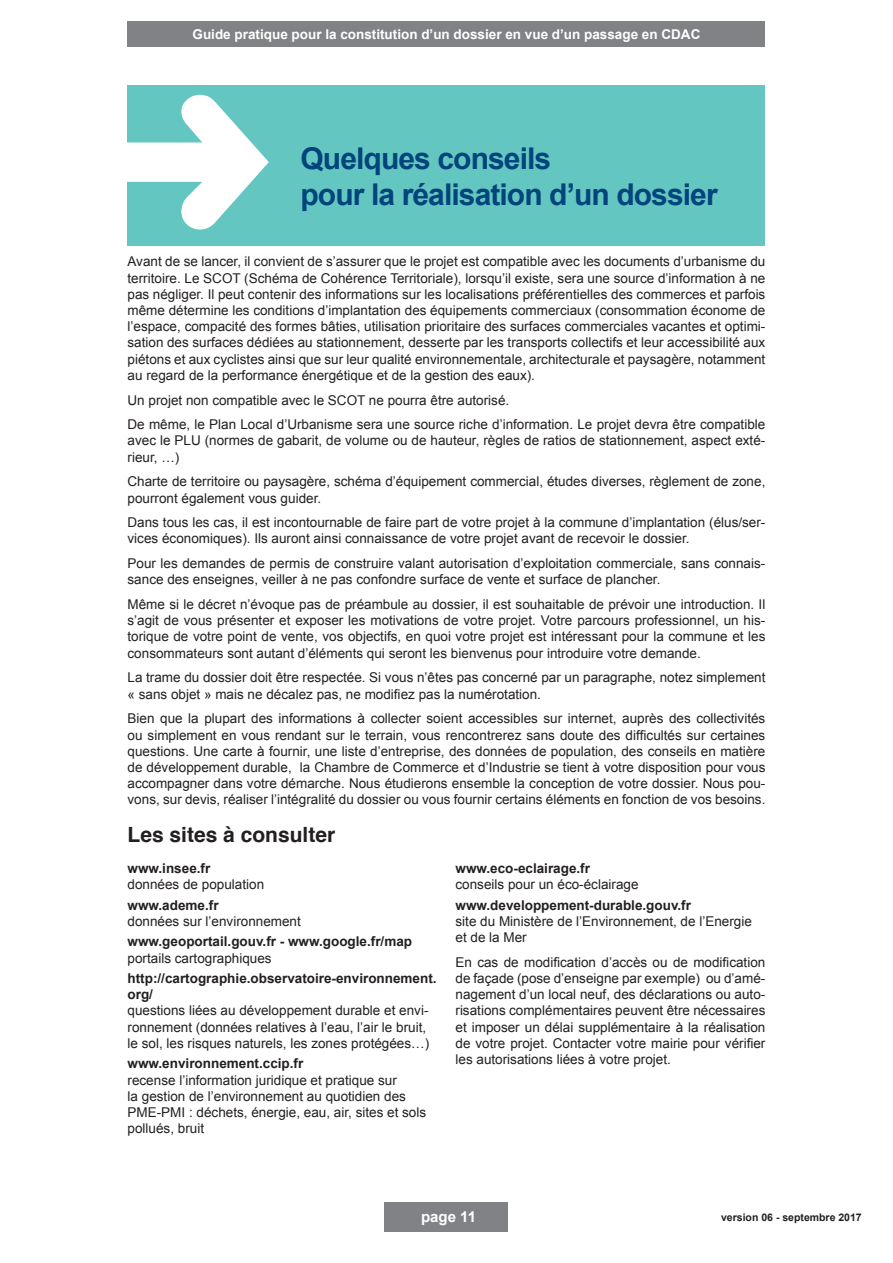
<style>
.page{position:relative;width:893px;height:1263px;background:#fff}
.page>*{position:absolute;margin:0;border:0;box-sizing:border-box;transform-origin:0 0}
.t1{font:700 30px/36px "Arial";letter-spacing:-.03em;color:#00447b}
.t2{font:700 21px "Helvetica";color:#231f20}
.t3{font:700 15px "Arial";color:#fff}
.t4{font:13.5px/16.2px "Arial";color:#231f20}
.t5{font:700 13.5px/16.2px "Arial";color:#231f20}
.t6{font:700 13.5px "Arial";color:#fff}
.t7{font:700 10.5px "Arial";color:#231f20}
</style>
<div class="page">
<div style="left:385px;top:1202px;width:123px;height:30px;background:#808285"></div>
<div style="left:128px;top:21px;width:637px;height:26px;background:#808285"></div>
<div style="left:128px;top:86px;width:637px;height:160px;background:#64c6c1"></div>
<svg style="left:127px;top:95px;width:142px;height:135px"></svg>
<p class="t6" style="left:193px;top:25px;width:509px">Guide pratique pour la constitution d’un dossier en vue d’un passage en CDAC</p>
<h1 class="t1" style="left:300px;top:142px;width:419px">Quelques conseils<br>pour la réalisation d’un dossier</h1>
<p class="t4" style="left:128px;top:254px;width:639px;text-align:justify">Avant de se lancer, il convient de s’assurer que le projet est compatible avec les documents d’urbanisme du territoire. Le SCOT (Schéma de Cohérence Territoriale), lorsqu’il existe, sera une source d’information à ne pas négliger. Il peut contenir des informations sur les localisations préférentielles des commerces et parfois même détermine les conditions d’implantation des équipements commerciaux (consommation économe de l’espace, compacité des formes bâties, utilisation prioritaire des surfaces commerciales vacantes et optimi&shy;sation des surfaces dédiées au stationnement, desserte par les transports collectifs et leur accessibilité aux piétons et aux cyclistes ainsi que sur leur qualité environnementale, architecturale et paysagère, notamment au regard de la performance énergétique et de la gestion des eaux).</p>
<p class="t4" style="left:128px;top:387px;width:639px;line-height:24.8px">Un projet non compatible avec le SCOT ne pourra être autorisé.<br>De même, le Plan Local d’Urbanisme sera une source riche d’information. Le projet devra être compatible</p>
<p class="t4" style="left:128px;top:433px;width:639px">avec le PLU (normes de gabarit, de volume ou de hauteur, règles de ratios de stationnement, aspect exté&shy;rieur, …)</p>
<p class="t4" style="left:128px;top:474px;width:639px">Charte de territoire ou paysagère, schéma d’équipement commercial, études diverses, règlement de zone, pourront également vous guider.</p>
<p class="t4" style="left:128px;top:514px;width:639px">Dans tous les cas, il est incontournable de faire part de votre projet à la commune d’implantation (élus/ser&shy;vices économiques). Ils auront ainsi connaissance de votre projet avant de recevoir le dossier.</p>
<p class="t4" style="left:128px;top:555px;width:639px">Pour les demandes de permis de construire valant autorisation d’exploitation commerciale, sans connais&shy;sance des enseignes, veiller à ne pas confondre surface de vente et surface de plancher.</p>
<p class="t4" style="left:128px;top:596px;width:639px;text-align:justify">Même si le décret n’évoque pas de préambule au dossier, il est souhaitable de prévoir une introduction. Il s’agit de vous présenter et exposer les motivations de votre projet. Votre parcours professionnel, un his&shy;torique de votre point de vente, vos objectifs, en quoi votre projet est intéressant pour la commune et les consommateurs sont autant d’éléments qui seront les bienvenus pour introduire votre demande.</p>
<p class="t4" style="left:128px;top:670px;width:639px">La trame du dossier doit être respectée. Si vous n’êtes pas concerné par un paragraphe, notez simplement « sans objet » mais ne décalez pas, ne modifiez pas la numérotation.</p>
<p class="t4" style="left:128px;top:711px;width:639px;text-align:justify">Bien que la plupart des informations à collecter soient accessibles sur internet, auprès des collectivités ou simplement en vous rendant sur le terrain, vous rencontrerez sans doute des difficultés sur certaines questions. Une carte à fournir, une liste d’entreprise, des données de population, des conseils en matière de développement durable, la Chambre de Commerce et d’Industrie se tient à votre disposition pour vous accompagner dans votre démarche. Nous étudierons ensemble la conception de votre dossier. Nous pou&shy;vons, sur devis, réaliser l’intégralité du dossier ou vous fournir certains éléments en fonction de vos besoins.</p>
<h2 class="t2" style="left:128px;top:818px;width:209px">Les sites à consulter</h2>
<p class="t5" style="left:128px;top:861px;width:84px">www.insee.fr</p>
<p class="t4" style="left:128px;top:876px;width:138px">données de population</p>
<p class="t5" style="left:128px;top:897px;width:93px">www.ademe.fr</p>
<p class="t4" style="left:128px;top:913px;width:175px">données sur l’environnement</p>
<p class="t5" style="left:128px;top:934px;width:286px">www.geoportail.gouv.fr - www.google.fr/map</p>
<p class="t4" style="left:128px;top:950px;width:146px">portails cartographiques</p>
<p class="t5" style="left:128px;top:971px;width:311px">http://cartographie.observatoire-environnement. org/</p>
<p class="t4" style="left:128px;top:1003px;width:303px">questions liées au développement durable et envi&shy;ronnement (données relatives à l’eau, l’air le bruit, le sol, les risques naturels, les zones protégées…)</p>
<p class="t5" style="left:128px;top:1056px;width:177px">www.environnement.ccip.fr</p>
<p class="t4" style="left:128px;top:1072px;width:300px">recense l’information juridique et pratique sur<br>la gestion de l’environnement au quotidien des PME-PMI : déchets, énergie, eau, air, sites et sols pollués, bruit</p>
<p class="t5" style="left:455px;top:861px;width:136px">www.eco-eclairage.fr</p>
<p class="t4" style="left:455px;top:876px;width:185px">conseils pour un éco-éclairage</p>
<p class="t5" style="left:455px;top:897px;width:237px">www.developpement-durable.gouv.fr</p>
<p class="t4" style="left:455px;top:913px;width:298px">site du Ministère de l’Environnement, de l’Energie et de la Mer</p>
<p class="t4" style="left:455px;top:954px;width:311px;text-align:justify">En cas de modification d’accès ou de modification de façade (pose d’enseigne par exemple) ou d’amé&shy;nagement d’un local neuf, des déclarations ou auto&shy;risations complémentaires peuvent être nécessaires et imposer un délai supplémentaire à la réalisation de votre projet. Contacter votre mairie pour vérifier les autorisations liées à votre projet.</p>
<p class="t3" style="left:421px;top:1207px;width:57px">page 11</p>
<p class="t7" style="left:721px;top:1210px;width:142px">version 06 - septembre 2017</p>
</div>
